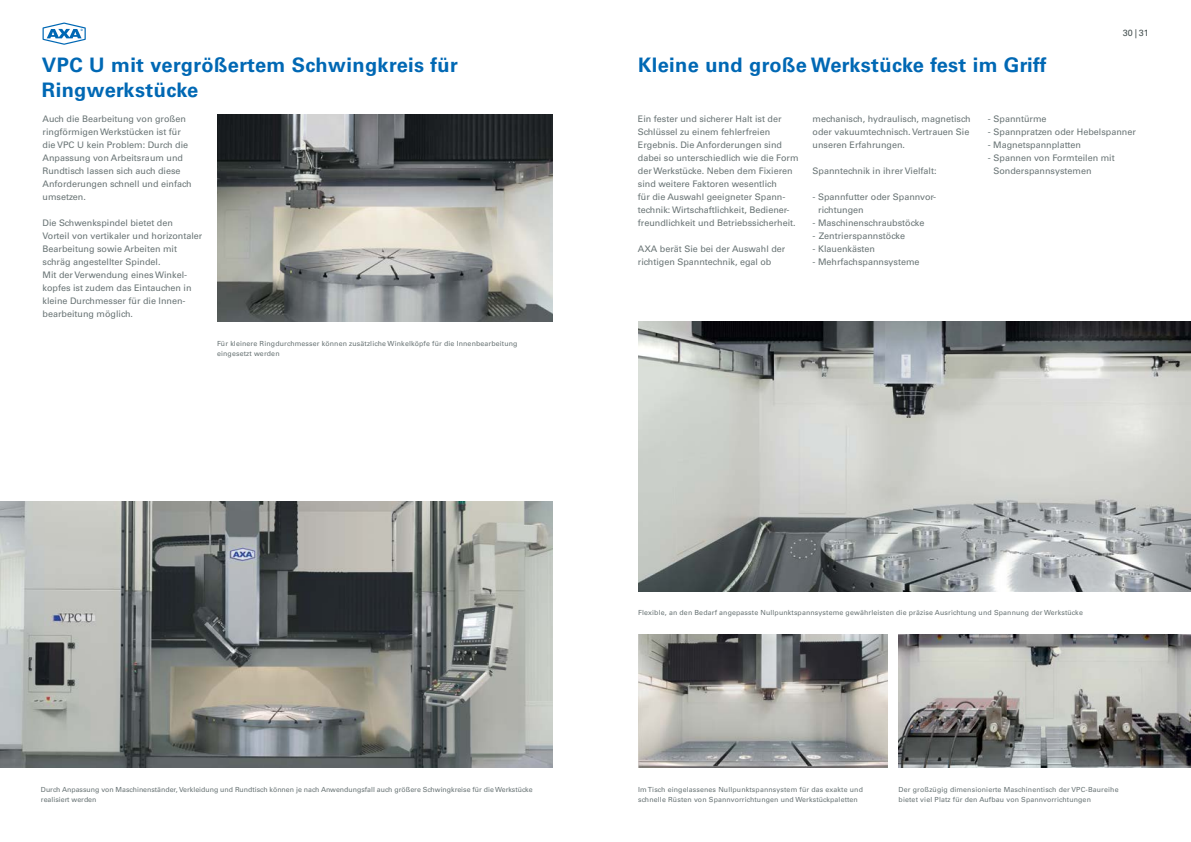
<style>
.page{position:relative;width:1191px;height:842px;background:#fff}
.page>*{position:absolute;margin:0;border:0;box-sizing:border-box;transform-origin:0 0}
.t1{font:700 20px/24.8px "Univers LT";letter-spacing:.02em;color:#0068b4}
.t2{font:9px/13px "Univers LT";color:#697475}
.t3{font:9px "Univers LT";color:#434e4e}
.t4{font:7px/10px "Univers LT";letter-spacing:.02em;color:#697475}
.t5{font:7px/10px "Univers LT";color:#697475}
</style>
<div class="page">
<img style="left:898px;top:634px;width:293px;height:134px">
<img style="left:638px;top:634px;width:249px;height:134px">
<img style="left:638px;top:321px;width:553px;height:271px">
<img style="left:0;top:501px;width:553px;height:267px">
<img style="left:217px;top:115px;width:336px;height:206px">
<svg style="left:43px;top:23px;width:43px;height:22px"></svg>
<h1 class="t1" style="left:42px;top:52px;width:417px">VPC U mit vergrößertem Schwingkreis für<br>Ringwerkstücke</h1>
<p class="t2" style="left:43px;top:112px;width:151px">Auch die Bearbeitung von großen ringförmigen Werkstücken ist für die VPC U kein Problem: Durch die<br>Anpassung von Arbeitsraum und<br>Rundtisch lassen sich auch diese<br>Anforderungen schnell und einfach umsetzen.</p>
<p class="t2" style="left:43px;top:216px;width:161px">Die Schwenkspindel bietet den<br>Vorteil von vertikaler und horizontaler<br>Bearbeitung sowie Arbeiten mit schräg angestellter Spindel.<br>Mit der Verwendung eines Winkel&shy;kopfes ist zudem das Eintauchen in kleine Durchmesser für die Innen&shy;bearbeitung möglich.</p>
<p class="t4" style="left:217px;top:338px;width:302px">Für kleinere Ringdurchmesser können zusätzliche Winkelköpfe für die Innenbearbeitung eingesetzt werden</p>
<p class="t5" style="left:41px;top:785px;width:493px">Durch Anpassung von Maschinenständer, Verkleidung und Rundtisch können je nach Anwendungsfall auch größere Schwingkreise für die Werkstücke realisiert werden</p>
<p class="t3" style="left:1122px;top:28px;width:28px">30 |31</p>
<h1 class="t1" style="left:638px;top:52px;width:410px">Kleine und große Werkstücke fest im Griff</h1>
<p class="t2" style="left:638px;top:112px;width:162px">Ein fester und sicherer Halt ist der Schlüssel zu einem fehlerfreien Ergebnis. Die Anforderungen sind dabei so unterschiedlich wie die Form der Werkstücke. Neben dem Fixieren sind weitere Faktoren wesentlich<br>für die Auswahl geeigneter Spann&shy;technik: Wirtschaftlichkeit, Bediener&shy;freundlichkeit und Betriebssicherheit.</p>
<p class="t2" style="left:638px;top:242px;width:149px">AXA berät Sie bei der Auswahl der richtigen Spanntechnik, egal ob</p>
<p class="t2" style="left:987px;top:112px;width:60px">- Spanntürme</p>
<p class="t2" style="left:987px;top:125px;width:150px">- Spannpratzen oder Hebelspanner</p>
<p class="t2" style="left:987px;top:138px;width:95px">- Magnetspannplatten</p>
<p class="t2" style="left:993px;top:151px;width:123px;text-indent:-6px">- Spannen von Formteilen mit<br>Sonderspannsystemen</p>
<p class="t2" style="left:812px;top:112px;width:160px">mechanisch, hydraulisch, magnetisch oder vakuumtechnisch. Vertrauen Sie unseren Erfahrungen.</p>
<p class="t2" style="left:812px;top:164px;width:125px">Spanntechnik in ihrer Vielfalt:</p>
<p class="t2" style="left:818px;top:190px;width:119px;text-indent:-6px">- Spannfutter oder Spannvor&shy;richtungen</p>
<p class="t2" style="left:812px;top:216px;width:113px">- Maschinenschraubstöcke</p>
<p class="t2" style="left:812px;top:229px;width:94px">- Zentrierspannstöcke</p>
<p class="t2" style="left:812px;top:242px;width:64px">- Klauenkästen</p>
<p class="t2" style="left:812px;top:255px;width:109px">- Mehrfachspannsysteme</p>
<p class="t4" style="left:638px;top:607px;width:446px">Flexible, an den Bedarf angepasste Nullpunktspannsysteme gewährleisten die präzise Ausrichtung und Spannung der Werkstücke</p>
<p class="t4" style="left:638px;top:785px;width:226px">Im Tisch eingelassenes Nullpunktspannsystem für das exakte und schnelle Rüsten von Spannvorrichtungen und Werkstückpaletten</p>
<p class="t4" style="left:898px;top:785px;width:221px">Der großzügig dimensionierte Maschinentisch der VPC-Baureihe bietet viel Platz für den Aufbau von Spannvorrichtungen</p>
</div>
